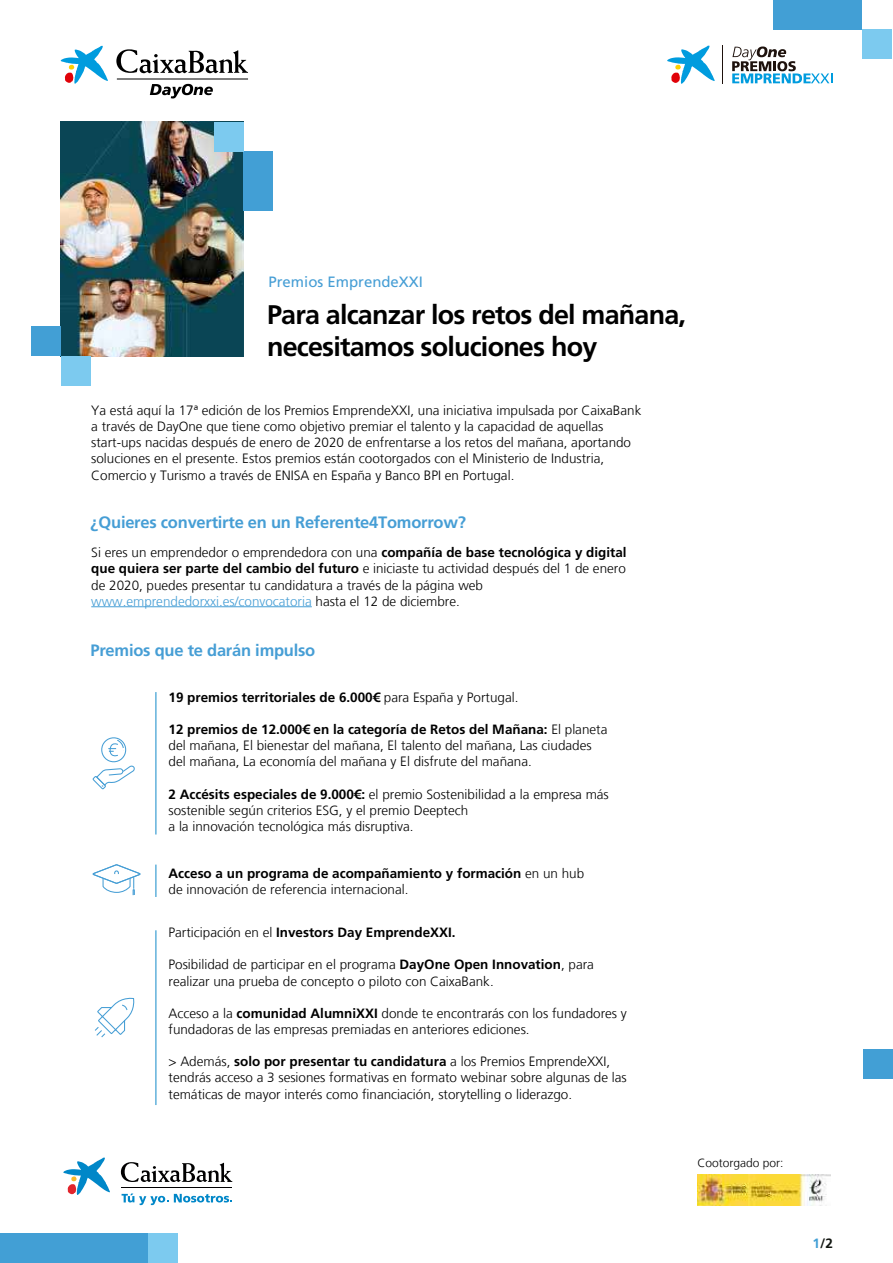
<style>
.page{position:relative;width:893px;height:1263px;background:#fff}
.page>*{position:absolute;margin:0;border:0;box-sizing:border-box;transform-origin:0 0}
.t1{font:700 26.85px/32.2px "La Caixa Frutiger";letter-spacing:-.03em;color:#000}
.t2{font:700 16.5px "La Caixa Frutiger";letter-spacing:-.015em;color:#469ed5}
.t3{font:15px "La Caixa Frutiger";color:#469ed5}
.t4{font:300 13.5px/16.2px "La Caixa Frutiger";color:#000}
.t5{font:700 13.5px "La Caixa Frutiger";color:#000}
.t6{font:700 13.5px "La Caixa Frutiger";color:#111510}
.t7{font:300 12px "La Caixa Frutiger";color:#000}
.s1{font-weight:700}
.s2{color:#469ed5}
.s3{font-weight:300}
.s4{color:#429fd5}
</style>
<div class="page">
<img style="left:61px;top:122px;width:182px;height:234px">
<div style="left:0;top:1233px;width:148px;height:30px;background:#429fd5"></div>
<div style="left:773px;top:0;width:89px;height:30px;background:#429fd5"></div>
<div style="left:148px;top:1233px;width:30px;height:30px;background:#7ccaef"></div>
<div style="left:862px;top:30px;width:29px;height:29px;background:#7ccaef"></div>
<div style="left:243px;top:151px;width:30px;height:60px;background:#429fd5"></div>
<div style="left:214px;top:122px;width:30px;height:29px;background:#7ccaef"></div>
<div style="left:31px;top:326px;width:30px;height:30px;background:#429fd5"></div>
<div style="left:61px;top:356px;width:30px;height:30px;background:#7ccaef"></div>
<hr style="left:91px;top:606px;width:221px;height:1px;background:#469ed5">
<hr style="left:156px;top:692px;width:1px;height:142px;background:#138bc9">
<svg style="left:92px;top:737px;width:43px;height:53px"></svg>
<svg style="left:95px;top:997px;width:40px;height:41px"></svg>
<hr style="left:156px;top:930px;width:1px;height:175px;background:#138bc9">
<svg style="left:92px;top:864px;width:49px;height:32px"></svg>
<hr style="left:156px;top:864px;width:1px;height:33px;background:#138bc9">
<div style="left:863px;top:1049px;width:30px;height:29px;background:#429fd5"></div>
<svg style="left:667px;top:46px;width:48px;height:38px"></svg>
<hr style="left:722px;top:45px;width:1px;height:39px;background:#1e120d">
<svg style="left:732px;top:47px;width:100px;height:36px"></svg>
<svg style="left:63px;top:1157px;width:47px;height:38px"></svg>
<svg style="left:122px;top:1193px;width:110px;height:12px"></svg>
<svg style="left:121px;top:1162px;width:111px;height:20px"></svg>
<hr style="left:122px;top:1187px;width:110px;height:1px;background:#010001">
<svg style="left:61px;top:46px;width:47px;height:38px"></svg>
<svg style="left:116px;top:49px;width:132px;height:49px"></svg>
<img style="left:697px;top:1174px;width:133px;height:31px">
<p class="t3" style="left:268px;top:273px;width:156px">Premios EmprendeXXI</p>
<h1 class="t1" style="left:267px;top:298px;width:421px">Para alcanzar los retos del mañana, necesitamos soluciones hoy</h1>
<p class="t4" style="left:91px;top:402px;width:552px">Ya está aquí la 17ª edición de los Premios EmprendeXXI, una iniciativa impulsada por CaixaBank a través de DayOne que tiene como objetivo premiar el talento y la capacidad de aquellas start-ups nacidas después de enero de 2020 de enfrentarse a los retos del mañana, aportando soluciones en el presente. Estos premios están cootorgados con el Ministerio de Industria, Comercio y Turismo a través de ENISA en España y Banco BPI en Portugal.</p>
<p class="t2" style="left:91px;top:513px;width:377px">¿Quieres convertirte en un Referente4Tomorrow?</p>
<p class="t4" style="left:91px;top:545px;width:537px">Si eres un emprendedor o emprendedora con una <span class="s1">compañía de base tecnológica y digital que quiera ser parte del cambio del futuro</span> e iniciaste tu actividad después del 1 de enero de 2020, puedes presentar tu candidatura a través de la página web <span class="s2">www.emprendedorxxi.es/convocatoria</span> hasta el 12 de diciembre.</p>
<p class="t2" style="left:91px;top:641px;width:226px">Premios que te darán impulso</p>
<p class="t5" style="left:169px;top:689px;width:351px">19 premios territoriales de 6.000€ <span class="s3">para España y Portugal.</span></p>
<p class="t4" style="left:169px;top:721px;width:440px"><span class="s1">12 premios de 12.000€ en la categoría de Retos del Mañana:</span> El planeta del mañana, El bienestar del mañana, El talento del mañana, Las ciudades del mañana, La economía del mañana y El disfrute del mañana.</p>
<p class="t4" style="left:169px;top:786px;width:442px"><span class="s1">2 Accésits especiales de 9.000€:</span> el premio Sostenibilidad a la empresa más sostenible según criterios ESG, y el premio Deeptech<br>a la innovación tecnológica más disruptiva.</p>
<p class="t4" style="left:169px;top:865px;width:417px"><span class="s1">Acceso a un programa de acompañamiento y formación</span> en un hub de innovación de referencia internacional.</p>
<p class="t5" style="left:169px;top:924px;width:289px"><span class="s3">Participación en el</span> Investors Day EmprendeXXI.</p>
<p class="t4" style="left:169px;top:957px;width:427px">Posibilidad de participar en el programa <span class="s1">DayOne Open Innovation</span>, para realizar una prueba de concepto o piloto con CaixaBank.</p>
<p class="t4" style="left:169px;top:1005px;width:460px">Acceso a la <span class="s1">comunidad AlumniXXI</span> donde te encontrarás con los fundadores y fundadoras de las empresas premiadas en anteriores ediciones.</p>
<p class="t4" style="left:169px;top:1054px;width:460px">&gt; Además, <span class="s1">solo por presentar tu candidatura</span> a los Premios EmprendeXXI, tendrás acceso a 3 sesiones formativas en formato webinar sobre algunas de las temáticas de mayor interés como financiación, storytelling o liderazgo.</p>
<p class="t7" style="left:697px;top:1155px;width:88px">Cootorgado por:</p>
<p class="t6" style="left:813px;top:1235px;width:22px"><span class="s4">1</span>/2</p>
</div>
